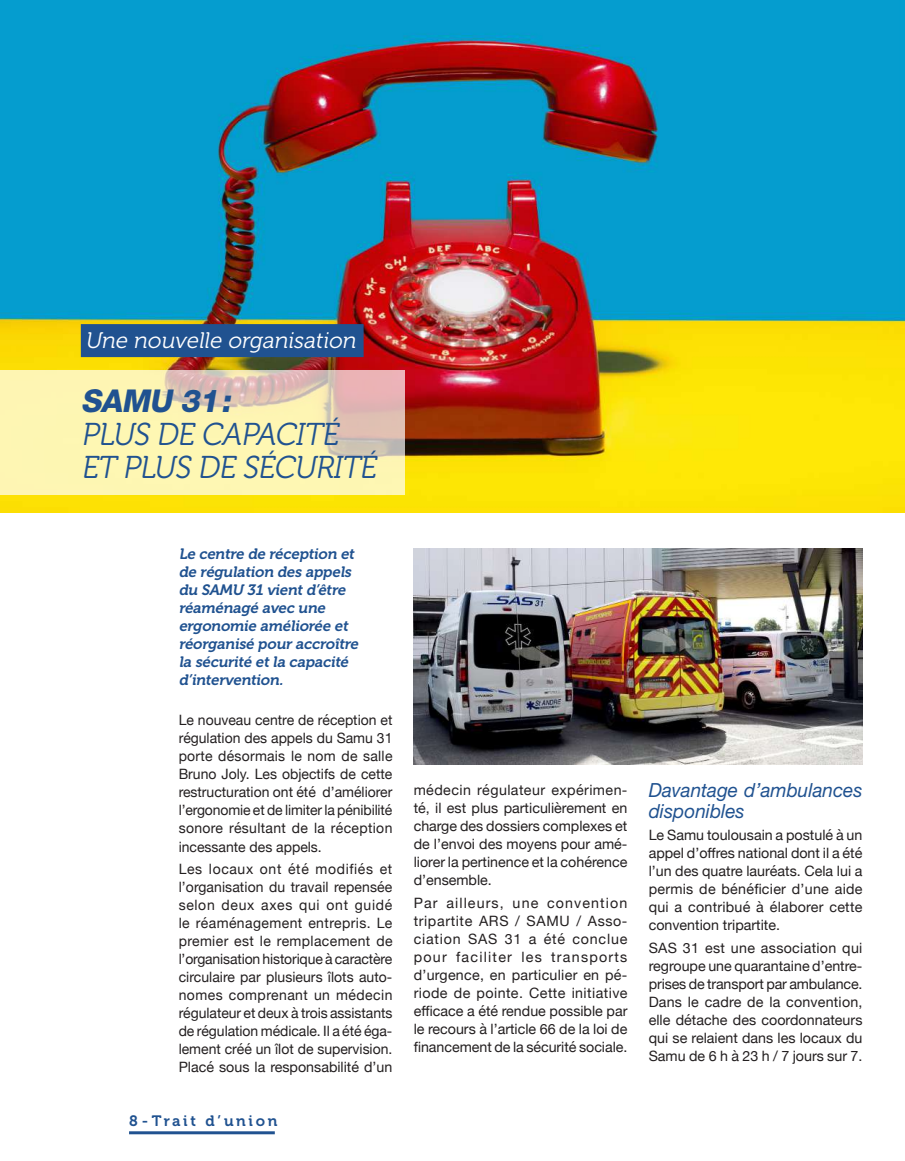
<style>
.page{position:relative;width:905px;height:1161px;background:#fff}
.page>*{position:absolute;margin:0;border:0;box-sizing:border-box;transform-origin:0 0}
.t1{font:italic 31.5px/33px "Museo 300";color:#205290;scale:.96 1}
.t2{font:italic 800 31.5px "Helvetica Neue";color:#205290}
.t3{font:italic 22.5px "Museo 300";color:#fff}
.t4{font:italic 19.5px/21px "Helvetica Neue";color:#205290}
.t5{font:italic 15px/18px "Museo 700";color:#205290}
.t6{font:15px "Museo 700";letter-spacing:.18em;color:#205290}
.t7{font:14.25px/18px "Helvetica Neue";color:#231f20;text-align:justify}
</style>
<div class="page">
<hr style="left:129px;top:1131px;width:146px;height:3px;background:#205290">
<img style="left:0;top:0;width:904px;height:512px">
<svg style="left:0;top:371px;width:404px;height:124px;background:#f5e8b3"></svg>
<div style="left:81px;top:324px;width:282px;height:33px;background:#205290"></div>
<img style="left:413px;top:549px;width:449px;height:216px">
<h2 class="t3" style="left:85px;top:328px;width:276px">Une nouvelle organisation</h2>
<h1 class="t2" style="left:81px;top:382px;width:158px">SAMU 31:</h1>
<h1 class="t1" style="left:81px;top:418px;width:315px">PLUS DE CAPACITÉ<br>ET PLUS DE SÉCURITÉ</h1>
<p class="t5" style="left:179px;top:545px;width:184px">Le centre de réception et de régulation des appels du SAMU 31 vientd’être réaménagé avec une ergonomie améliorée et réorganisé pour accroître la sécurité etla capacité d’intervention.</p>
<p class="t7" style="left:179px;top:712px;width:215px">Le nouveau centre de réception et régulation des appels du Samu 31 porte désormais le nom de salle Bruno Joly. Les objectifs de cette restructuration ont été d’améliorer l’ergonomie et de limiter la pénibilité sonore résultant de la réception incessante des appels.</p>
<p class="t7" style="left:179px;top:860px;width:215px">Les locaux ont été modifiés et l’organisation du travail repensée selon deux axes qui ont guidé le réaménagement entrepris. Le premier est le remplacement de l’organisation historique à caractère circulaire par plusieurs îlots auto&shy;nomes comprenant un médecin régulateur et deux à trois assistants de régulation médicale. Il a été éga&shy;lement créé un îlot de supervision.<br>Placé sous la responsabilité d’un</p>
<p class="t6" style="left:129px;top:1112px;width:150px">8 - Trait d’union</p>
<p class="t7" style="left:413px;top:782px;width:215px">médecin régulateur expérimen&shy;té, il est plus particulièrement en charge des dossiers complexes et de l’envoi des moyens pour amé&shy;liorer la pertinence et la cohérence d’ensemble.</p>
<p class="t7" style="left:413px;top:894px;width:215px">Par ailleurs, une convention tripartite ARS / SAMU / Asso&shy;ciation SAS 31 a été conclue pour faciliter les transports d’urgence, en particulier en pé&shy;riode de pointe. Cette initiative efficace a été rendue possible par le recours à l’article 66 de la loi de financement de la sécurité sociale.</p>
<h3 class="t4" style="left:648px;top:779px;width:215px">Davantage d’ambulances disponibles</h3>
<p class="t7" style="left:648px;top:827px;width:215px">Le Samu toulousain a postulé à un appel d’offres national dont il a été l’un des quatre lauréats. Cela lui a permis de bénéficier d’une aide qui a contribué à élaborer cette convention tripartite.</p>
<p class="t7" style="left:648px;top:939px;width:215px">SAS 31 est une association qui regroupe une quarantaine d’entre&shy;prises de transport par ambulance.<br>Dans le cadre de la convention, elle détache des coordonnateurs qui se relaient dans les locaux du Samu de 6 h à 23 h / 7 jours sur 7.</p>
</div>
